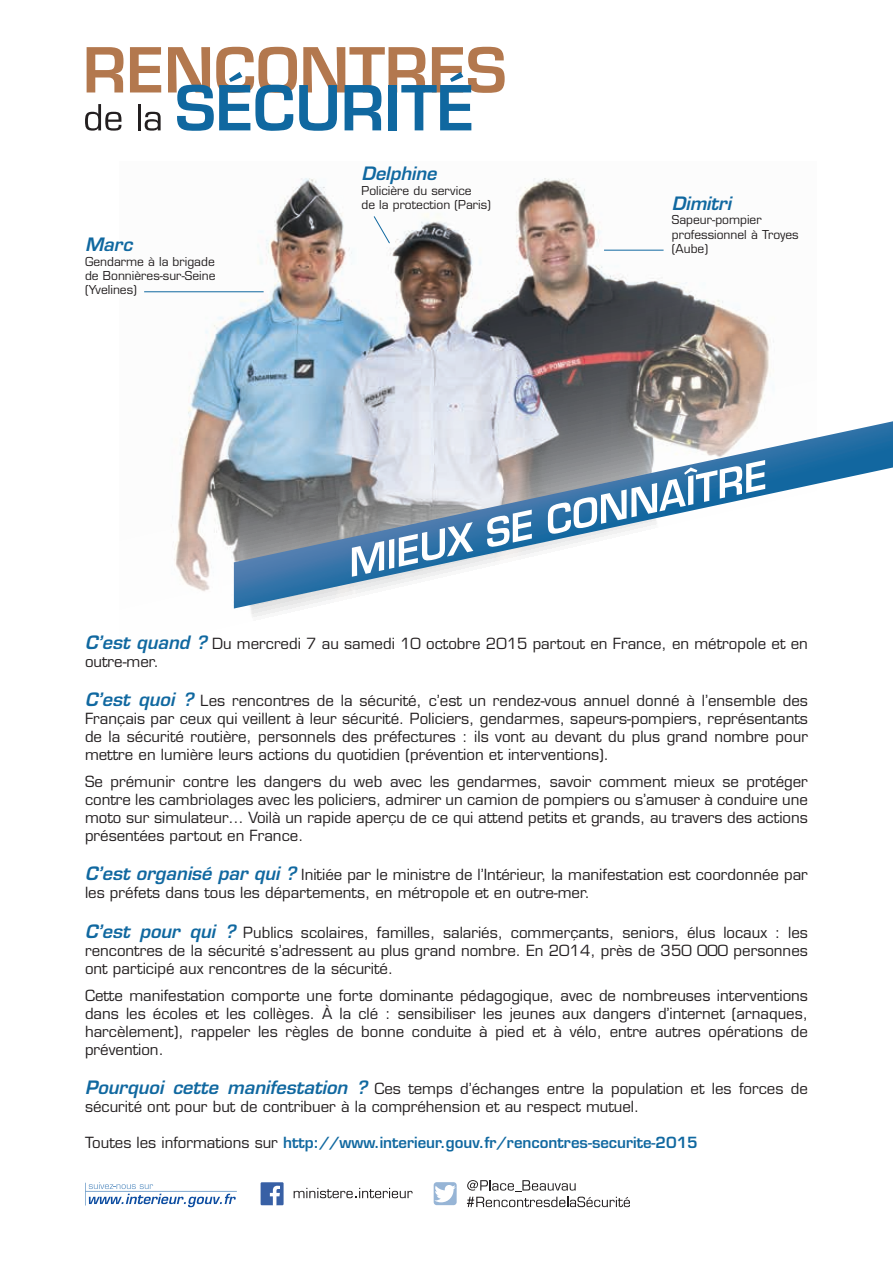
<style>
.page{position:relative;width:893px;height:1263px;background:#fff}
.page>*{position:absolute;margin:0;border:0;box-sizing:border-box;transform-origin:0 0}
.t1{font:italic 600 18px "Eurostile";color:#1068a0}
.t2{font:15px/18px "Eurostile";color:#231f20;text-align:justify}
.t3{font:600 15px "Eurostile";color:#1068a0}
.t4{font:12px/14.4px "Eurostile";color:#231f20}
.s1{font-weight:600;font-style:italic;font-size:18px;color:#1068a0}
.s2{font-weight:400;color:#231f20}
</style>
<div class="page">
<img style="left:144px;top:178px;width:630px;height:439px">
<svg style="left:87px;top:47px;width:36px;height:45px"></svg>
<svg style="left:130px;top:47px;width:31px;height:45px"></svg>
<svg style="left:85px;top:104px;width:36px;height:27px"></svg>
<hr style="left:138px;top:104px;width:3px;height:26px;background:#231f20">
<svg style="left:145px;top:112px;width:16px;height:19px"></svg>
<svg style="left:168px;top:47px;width:337px;height:84px"></svg>
<img style="left:234px;top:421px;width:659px;height:187px">
<svg style="left:352px;top:522px;width:121px;height:55px"></svg>
<svg style="left:487px;top:510px;width:45px;height:38px"></svg>
<svg style="left:548px;top:460px;width:217px;height:75px"></svg>
<hr style="left:144px;top:291px;width:120px;height:1px;background:#1068a0">
<hr style="left:604px;top:250px;width:60px;height:1px;background:#1068a0">
<svg style="left:374px;top:216px;width:16px;height:28px"></svg>
<svg style="left:294px;top:1188px;width:119px;height:10px"></svg>
<svg style="left:261px;top:1182px;width:23px;height:23px"></svg>
<svg style="left:85px;top:1182px;width:152px;height:25px"></svg>
<svg style="left:467px;top:1180px;width:163px;height:27px"></svg>
<div style="left:434px;top:1182px;width:23px;height:23px;background:#97b5d6;border-radius:3px"></div>
<svg style="left:434px;top:1185px;width:22px;height:17px"></svg>
<p class="t1" style="left:85px;top:233px;width:49px">Marc</p>
<p class="t4" style="left:85px;top:254px;width:132px;text-align:justify">Gendarme à la brigade de Bonnières-sur-Seine (Yvelines)</p>
<p class="t1" style="left:361px;top:162px;width:77px">Delphine</p>
<p class="t4" style="left:361px;top:183px;width:131px">Policière du service<br>de la protection (Paris)</p>
<p class="t1" style="left:672px;top:192px;width:61px">Dimitri</p>
<p class="t4" style="left:672px;top:213px;width:128px">Sapeur-pompier professionnel à Troyes (Aube)</p>
<p class="t2" style="left:85px;top:634px;width:724px"><span class="s1">C’est quand ?</span> Du mercredi 7 au samedi 10 octobre 2015 partout en France, en métropole et en outre-mer.</p>
<p class="t2" style="left:85px;top:692px;width:724px"><span class="s1">C’est quoi ?</span> Les rencontres de la sécurité, c’est un rendez-vous annuel donné à l’ensemble des Français par ceux qui veillent à leur sécurité. Policiers, gendarmes, sapeurs-pompiers, représentants de la sécurité routière, personnels des préfectures : ils vont au devant du plus grand nombre pour mettre en lumière leurs actions du quotidien (prévention et interventions).</p>
<p class="t2" style="left:85px;top:772px;width:724px">Se prémunir contre les dangers du web avec les gendarmes, savoir comment mieux se protéger contre les cambriolages avec les policiers, admirer un camion de pompiers ou s’amuser à conduire une moto sur simulateur… Voilà un rapide aperçu de ce qui attend petits et grands, au travers des actions présentées partout en France.</p>
<p class="t2" style="left:85px;top:866px;width:724px"><span class="s1">C’est organisé par qui ?</span> Initiée par le ministre de l’Intérieur, la manifestation est coordonnée par les préfets dans tous les départements, en métropole et en outre-mer.</p>
<p class="t2" style="left:85px;top:924px;width:724px"><span class="s1">C’est pour qui ?</span> Publics scolaires, familles, salariés, commerçants, seniors, élus locaux : les rencontres de la sécurité s’adressent au plus grand nombre. En 2014, près de 350 000 personnes ont participé aux rencontres de la sécurité.</p>
<p class="t2" style="left:85px;top:986px;width:724px">Cette manifestation comporte une forte dominante pédagogique, avec de nombreuses interventions dans les écoles et les collèges. À la clé : sensibiliser les jeunes aux dangers d’internet (arnaques, harcèlement), rappeler les règles de bonne conduite à pied et à vélo, entre autres opérations de prévention.</p>
<p class="t2" style="left:85px;top:1080px;width:724px"><span class="s1">Pourquoi cette manifestation ?</span> Ces temps d’échanges entre la population et les forces de sécurité ont pour but de contribuer à la compréhension et au respect mutuel.</p>
<p class="t3" style="left:85px;top:1133px;width:614px"><span class="s2">Toutes les informations sur</span> http://www.interieur.gouv.fr/rencontres-securite-2015</p>
</div>
